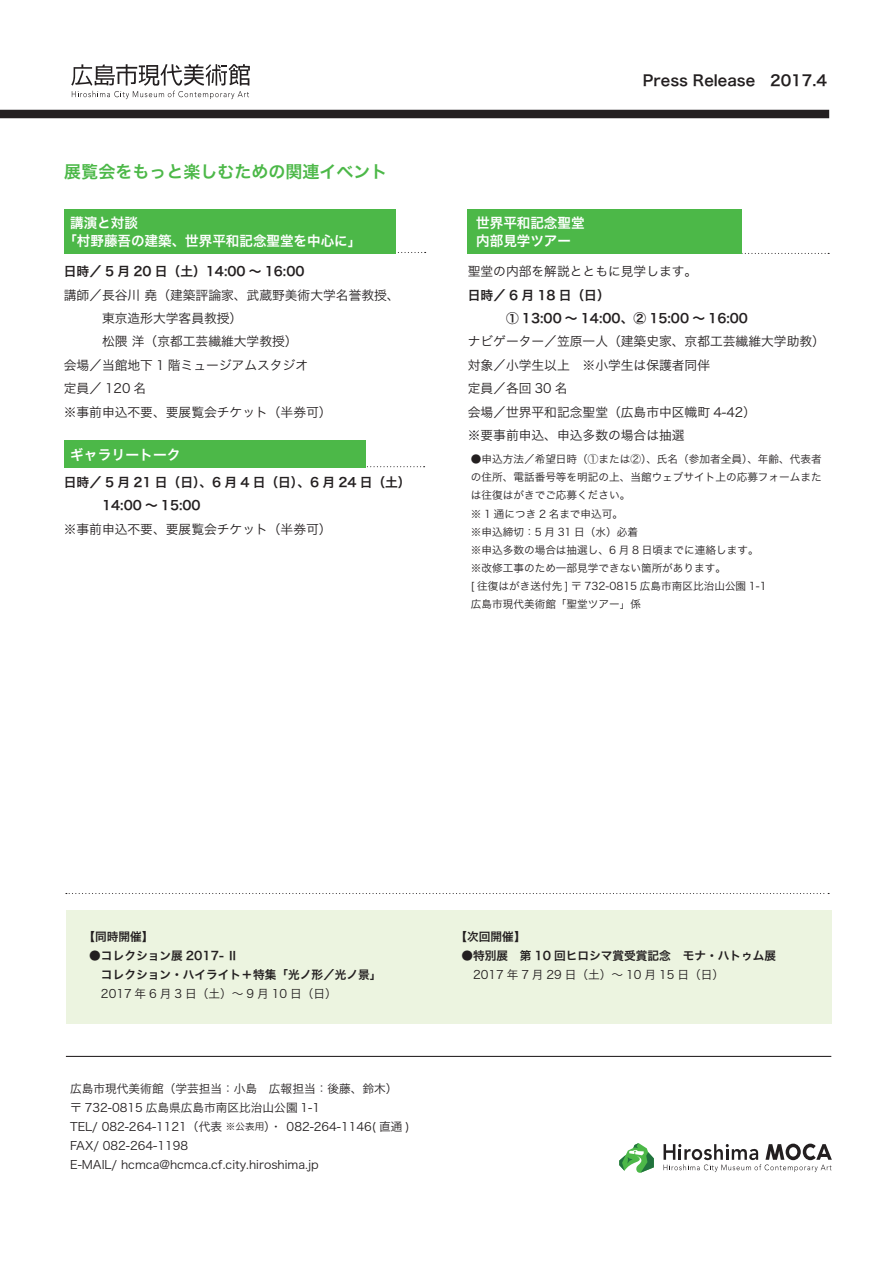
<style>
.page{position:relative;width:893px;height:1263px;background:#fff}
.page>*{position:absolute;margin:0;border:0;box-sizing:border-box;transform-origin:0 0}
.t1{font:16.95px "Hira Kaku Pro W6";color:#4cb848}
.t2{font:14.85px "Hira Kaku Pro W6";color:#231f20}
.t3{font:13.8px/18.1px "Hira Kaku Pro W6";color:#fff}
.t4{font:12.75px/23.4px "Hira Kaku Pro W3";color:#231f20}
.t5{font:12.75px/23.4px "Hira Kaku Pro W6";color:#231f20}
.t6{font:11.7px/19.2px "Hira Kaku Pro W3";color:#231f20}
.t7{font:11.7px/19.2px "Hira Kaku Pro W6";color:#231f20}
.t8{font:10.65px/18px "Hira Kaku Pro W3";color:#231f20}
.t9{font:9.6px "Hira Kaku Pro W3";color:#231f20}
.s1{font-family:"Hira Kaku Pro W3"}
</style>
<div class="page">
<div style="left:66px;top:910px;width:765px;height:114px;background:#ecf4e0"></div>
<div style="left:0;top:110px;width:829px;height:8px;background:#231f20"></div>
<hr style="left:66px;top:1056px;width:765px;height:1px;background:#231f20">
<svg style="left:66px;top:893px;width:763px;height:1px"></svg>
<svg style="left:71px;top:64px;width:179px;height:35px"></svg>
<svg style="left:619px;top:1143px;width:35px;height:30px"></svg>
<svg style="left:663px;top:1143px;width:169px;height:29px"></svg>
<svg style="left:366px;top:466px;width:59px;height:1px"></svg>
<svg style="left:469px;top:253px;width:360px;height:1px"></svg>
<svg style="left:395px;top:252px;width:31px;height:1px"></svg>
<div style="left:64px;top:440px;width:302px;height:27px;background:#4cb848"></div>
<div style="left:64px;top:209px;width:331px;height:45px;background:#4cb848"></div>
<div style="left:468px;top:209px;width:274px;height:44px;background:#4cb848"></div>
<h1 class="t1" style="left:64px;top:156px;width:325px">展覧会をもっと楽しむための関連イベント</h1>
<p class="t3" style="left:63px;top:213px;width:299px;text-indent:7px">講演と対談<br>「村野藤吾の建築、世界平和記念聖堂を中心に「</p>
<p class="t5" style="left:64px;top:259px;width:242px">日時／ 5 月 20 日（土(14:00 ~ 16:00</p>
<p class="t4" style="left:64px;top:282px;width:337px">講師／長谷川堯（建築評論家、武蔵野美術大学名誉教授、　　　東京造形大学客員教授(<br>　　　松隈洋（京都工芸繊維大学教授(<br>会場／当館地下 1 階ミュージアムスタジオ<br>定員／ 120 名<br>※事前申込不要、要展覧会チケット（半券可(</p>
<p class="t3" style="left:70px;top:445px;width:112px">ギャラリートーク</p>
<p class="t5" style="left:102px;top:470px;width:310px;text-indent:-38px">日時／ 5 月 21 日（日）、6 月 4 日（日）、6 月 24 日（土(<br>14:00 〜 15:00</p>
<p class="t4" style="left:64px;top:516px;width:269px">※事前申込不要、要展覧会チケット（半券可(</p>
<p class="t3" style="left:476px;top:213px;width:110px">世界平和記念聖堂内部見学ツアー</p>
<p class="t2" style="left:643px;top:67px;width:114px">Press Release</p>
<p class="t2" style="left:770px;top:67px;width:58px">2017.4</p>
<p class="t4" style="left:468px;top:259px;width:231px">聖堂の内部を解説とともに見学します。</p>
<p class="t5" style="left:506px;top:283px;width:244px;text-indent:-38px">日時／ 6 月 18 日（日(<br>1 13:00 〜 14:00、2 15:00 〜 16:00</p>
<p class="t4" style="left:468px;top:329px;width:359px">ナビゲーター／笠原一人（建築史家、京都工芸繊維大学助教(対象／小学生以上　※小学生は保護者同伴<br>定員／各回 30 名<br>会場／世界平和記念聖堂（広島市中区幟町 4-42(<br>※要事前申込、申込多数の場合は抽選</p>
<p class="t8" style="left:471px;top:449px;width:352px">●申込方法／希望日時（①または②）、氏名（参加者全員）、年齢、代表者の住所、電話番号等を明記の上、当館ウェブサイト上の応募フォームまたは往復はがきでご応募ください。<br>※ 1 通につき 2 名まで申込可。<br>※申込締切：5 月 31 日（水）必着<br>※申込多数の場合は抽選し、6 月 8 日頃までに連絡します。<br>※改修工事のため一部見学できない箇所があります。<br>[ 往復はがき送付先 ] 〒 732-0815 広島市南区比治山公園 1-1<br>広島市現代美術館「聖堂ツアー」係</p>
<p class="t7" style="left:83px;top:926px;width:72px">【同時開催【</p>
<p class="t7" style="left:89px;top:945px;width:294px"><span class="s1">●</span>コレクション展 2017- Ⅱ<br>　コレクション・ハイライト＋特集「光ノ形／光ノ景「</p>
<p class="t6" style="left:89px;top:983px;width:249px">　2017 年 6 月 3 日（土）〜 9 月 10 日（日(</p>
<p class="t6" style="left:70px;top:1078px;width:329px">広島市現代美術館（学芸担当：小島　広報担当：後藤、鈴木(</p>
<p class="t6" style="left:70px;top:1097px;width:251px">〒 732-0815 広島県広島市南区比治山公園 1-1</p>
<p class="t6" style="left:264px;top:1116px;width:147px">）・ 082-264-1146( 直通 (</p>
<p class="t6" style="left:70px;top:1116px;width:250px">TEL/ 082-264-1121（代表<br>FAX/ 082-264-1198<br>E-MAIL/ hcmca@hcmca.cf.city.hiroshima j p.</p>
<p class="t9" style="left:226px;top:1118px;width:40px">※公表用</p>
<p class="t7" style="left:455px;top:926px;width:72px">【次回開催【</p>
<p class="t7" style="left:461px;top:945px;width:316px"><span class="s1">●</span>特別展　第 10 回ヒロシマ賞受賞記念　モナ・ハトゥム展</p>
<p class="t6" style="left:461px;top:964px;width:264px">　2017 年 7 月 29 日（土）〜 10 月 15 日（日(</p>
</div>
